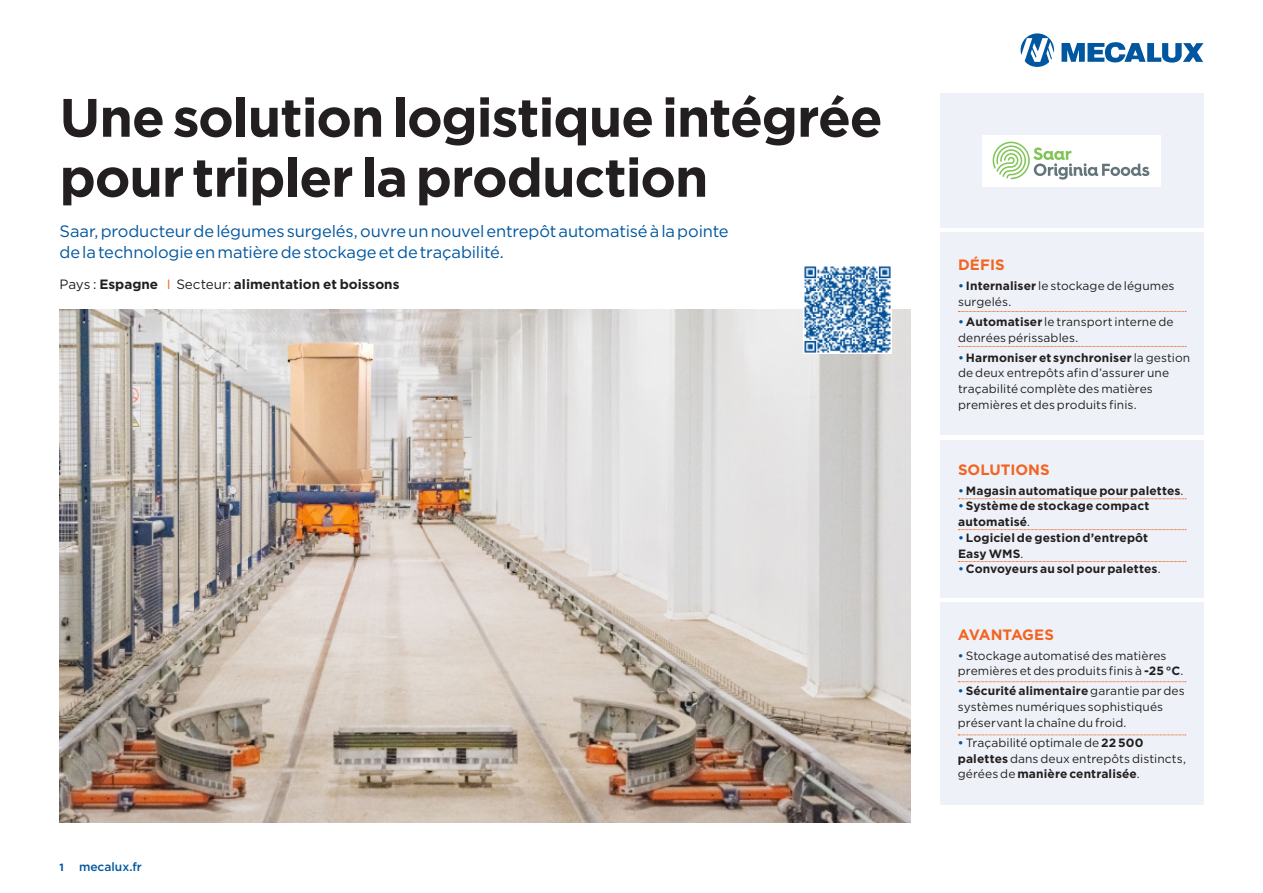
<style>
.page{position:relative;width:1263px;height:893px;background:#fff}
.page>*{position:absolute;margin:0;border:0;box-sizing:border-box;transform-origin:0 0}
.t1{font:700 54px/60px "Gotham";letter-spacing:-.025em;color:#231f20}
.t2{font:16.5px/21px "Gotham";letter-spacing:-.01em;color:#01579f}
.t3{font:700 15px "Gotham";color:#f36421}
.t4{font:700 15px "Gotham";letter-spacing:-.025em;color:#f36421}
.t5{font:700 13.5px "Gotham";color:#231f20}
.t6{font:12px/15.8px "Gotham";letter-spacing:.005em;color:#231f20}
.t7{font:700 12px/15.8px "Gotham";letter-spacing:.01em;color:#231f20}
.t8{font:500 12px "Gotham";color:#01579f}
.t9{font:700 10.5px "Gotham";color:#01579f}
.s1{font-weight:400}
.s2{font-weight:400;color:#f36421}
.s3{font-weight:500;color:#01579f}
.s4{font-weight:700}
</style>
<div class="page">
<svg style="left:1020px;top:33px;width:34px;height:34px"></svg>
<svg style="left:1061px;top:42px;width:142px;height:21px"></svg>
<div style="left:940px;top:94px;width:263px;height:134px;background:#eef2f8"></div>
<img style="left:60px;top:309px;width:850px;height:514px">
<div style="left:940px;top:440px;width:263px;height:158px;background:#eef2f8"></div>
<div style="left:940px;top:233px;width:263px;height:202px;background:#eef2f8"></div>
<svg style="left:958px;top:311px;width:228px;height:1px"></svg>
<div style="left:940px;top:603px;width:263px;height:202px;background:#eef2f8"></div>
<svg style="left:958px;top:498px;width:228px;height:1px"></svg>
<svg style="left:958px;top:681px;width:228px;height:1px"></svg>
<img style="left:803px;top:266px;width:88px;height:87px">
<div style="left:982px;top:135px;width:179px;height:52px;background:#fff"></div>
<svg style="left:992px;top:141px;width:157px;height:39px"></svg>
<svg style="left:958px;top:346px;width:228px;height:1px"></svg>
<svg style="left:958px;top:735px;width:228px;height:1px"></svg>
<svg style="left:958px;top:529px;width:228px;height:1px"></svg>
<svg style="left:958px;top:561px;width:228px;height:1px"></svg>
<h1 class="t1" style="left:60px;top:87px;width:825px">Une solution logistique intégrée pour tripler la production</h1>
<h2 class="t2" style="left:60px;top:221px;width:671px">Saar, producteur de légumes surgelés, ouvre un nouvel entrepôt automatisé à la pointe de la technologie en matière de stockage et de traçabilité.</h2>
<p class="t5" style="left:60px;top:275px;width:341px"><span class="s1">Pays :</span> Espagne <span class="s2">I</span> <span class="s1">Secteur:</span> alimentation et boissons</p>
<p class="t9" style="left:60px;top:860px;width:6px">1</p>
<p class="t8" style="left:79px;top:859px;width:64px">mecalux.fr</p>
<p class="t3" style="left:958px;top:255px;width:48px">DÉFIS</p>
<p class="t6" style="left:958px;top:278px;width:218px"><span class="s3">•</span> <span class="s4">Internaliser</span> le stockage de légumes surgelés.</p>
<p class="t6" style="left:958px;top:313px;width:217px"><span class="s3">•</span> <span class="s4">Automatiser</span> le transport interne de denrées périssables.</p>
<p class="t6" style="left:958px;top:349px;width:234px"><span class="s3">•</span> <span class="s4">Harmoniser et synchroniser</span> la gestion de deux entrepôts afin d’assurer une traçabilité complète des matières premières et des produits finis.</p>
<p class="t3" style="left:958px;top:459px;width:93px">SOLUTIONS</p>
<p class="t7" style="left:958px;top:482px;width:227px"><span class="s3">•</span> Magasin automatique pour palettes<span class="s1">.</span></p>
<p class="t7" style="left:958px;top:498px;width:193px"><span class="s3">•</span> Système de stockage compact automatisé<span class="s1">.</span></p>
<p class="t7" style="left:958px;top:530px;width:192px"><span class="s3">•</span> Logiciel de gestion d’entrepôt<br>Easy WMS<span class="s1">.</span></p>
<p class="t7" style="left:958px;top:561px;width:204px"><span class="s3">•</span> Convoyeurs au sol pour palettes<span class="s1">.</span></p>
<p class="t4" style="left:958px;top:624px;width:98px">AVANTAGES</p>
<p class="t6" style="left:958px;top:647px;width:227px"><span class="s3">•</span> Stockage automatisé des matières premières et des produits finis à <span class="s4">-25 °C</span>.</p>
<p class="t6" style="left:958px;top:683px;width:228px"><span class="s3">•</span> <span class="s4">Sécurité alimentaire</span> garantie par des systèmes numériques sophistiqués préservant la chaîne du froid.</p>
<p class="t6" style="left:958px;top:734px;width:230px"><span class="s3">•</span>Traçabilité optimale de <span class="s4">22 500 palettes</span> dans deux entrepôts distincts, gérées de <span class="s4">manière centralisée</span>.</p>
</div>
